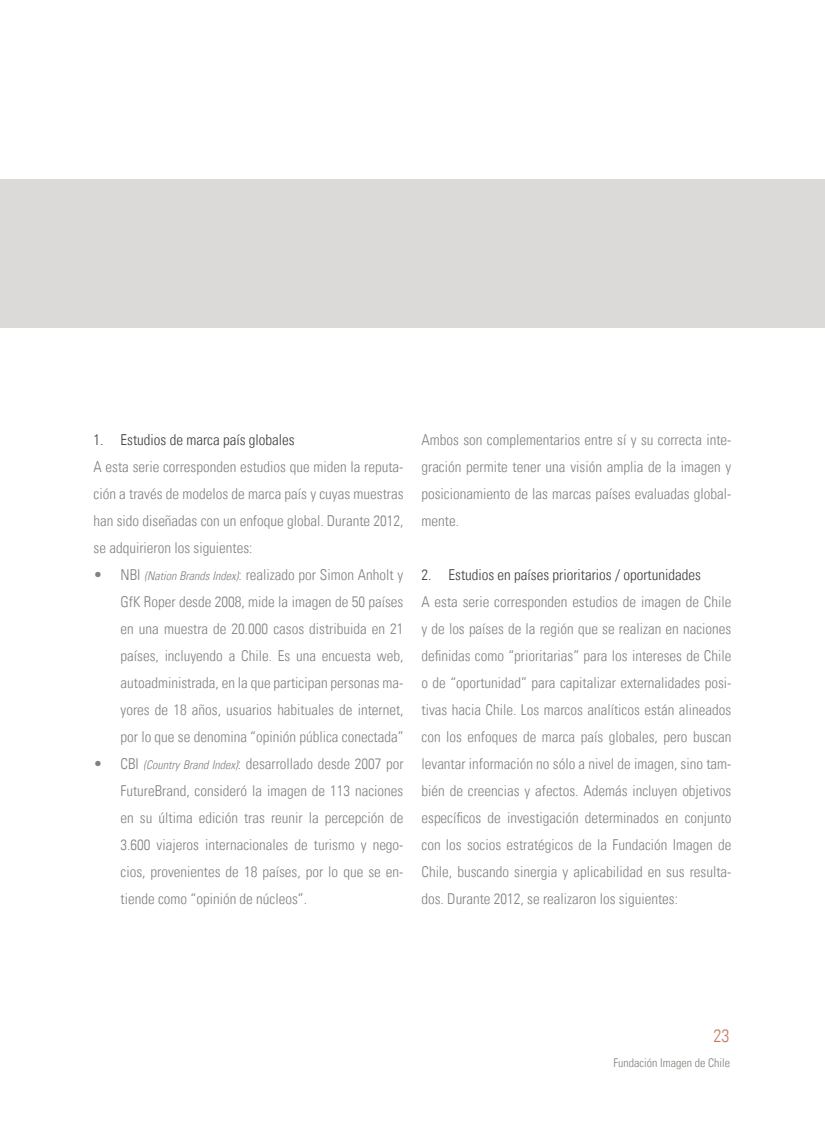
<style>
.page{position:relative;width:825px;height:1123px;background:#fff}
.page>*{position:absolute;margin:0;border:0;box-sizing:border-box;transform-origin:0 0}
.t1{font:300 condensed 18px "Univers LT";color:#c87966}
.t2{font:300 condensed 15px/27px "Univers LT";color:#838283;text-align:justify}
.t3{font:300 condensed 15px "Univers LT";color:#3e3e3e}
.t4{font:300 condensed 12px "Univers LT";color:#7e827a}
.s1{font-style:italic;font-size:12px}
</style>
<div class="page">
<div style="left:0;top:179px;width:825px;height:148px;background:#dbdad9"></div>
<p class="t3" style="left:94px;top:430px;width:203px">1. Estudios de marca país globales</p>
<p class="t2" style="left:94px;top:453px;width:311px">A esta serie corresponden estudios que miden la reputa&shy;ción a través de modelos de marca país y cuyas muestras han sido diseñadas con un enfoque global. Durante 2012, se adquirieron los siguientes:</p>
<p class="t2" style="left:121px;top:561px;width:284px;text-indent:-27px">• NBI <span class="s1">(Nation Brands Index)</span>: realizado por Simon Anholt y GfK Roper desde 2008, mide la imagen de 50 países en una muestra de 20.000 casos distribuida en 21 países, incluyendo a Chile. Es una encuesta web, autoadministrada, en la que participan personas ma&shy;yores de 18 años, usuarios habituales de internet, por lo que se denomina “opinión pública conectada”</p>
<p class="t2" style="left:121px;top:750px;width:284px;text-indent:-27px">• CBI <span class="s1">(Country Brand Index)</span>: desarrollado desde 2007 por FutureBrand, consideró la imagen de 113 naciones en su última edición tras reunir la percepción de 3.600 viajeros internacionales de turismo y nego&shy;cios, provenientes de 18 países, por lo que se en&shy;tiende como “opinión de núcleos”.</p>
<p class="t2" style="left:421px;top:426px;width:311px">Ambos son complementarios entre sí y su correcta inte&shy;gración permite tener una visión amplia de la imagen y posicionamiento de las marcas países evaluadas global&shy;mente.</p>
<p class="t3" style="left:421px;top:565px;width:281px">2. Estudios en países prioritarios / oportunidades</p>
<p class="t2" style="left:421px;top:588px;width:311px">A esta serie corresponden estudios de imagen de Chile y de los países de la región que se realizan en naciones definidas como “prioritarias” para los intereses de Chile o de “oportunidad” para capitalizar externalidades posi&shy;tivas hacia Chile. Los marcos analíticos están alineados con los enfoques de marca país globales, pero buscan levantar información no sólo a nivel de imagen, sino tam&shy;bién de creencias y afectos. Además incluyen objetivos específicos de investigación determinados en conjunto con los socios estratégicos de la Fundación Imagen de Chile, buscando sinergia y aplicabilidad en sus resulta&shy;dos. Durante 2012, se realizaron los siguientes:</p>
<p class="t1" style="left:713px;top:1025px;width:17px">23</p>
<p class="t4" style="left:614px;top:1055px;width:118px">Fundación Imagen de Chile</p>
</div>
